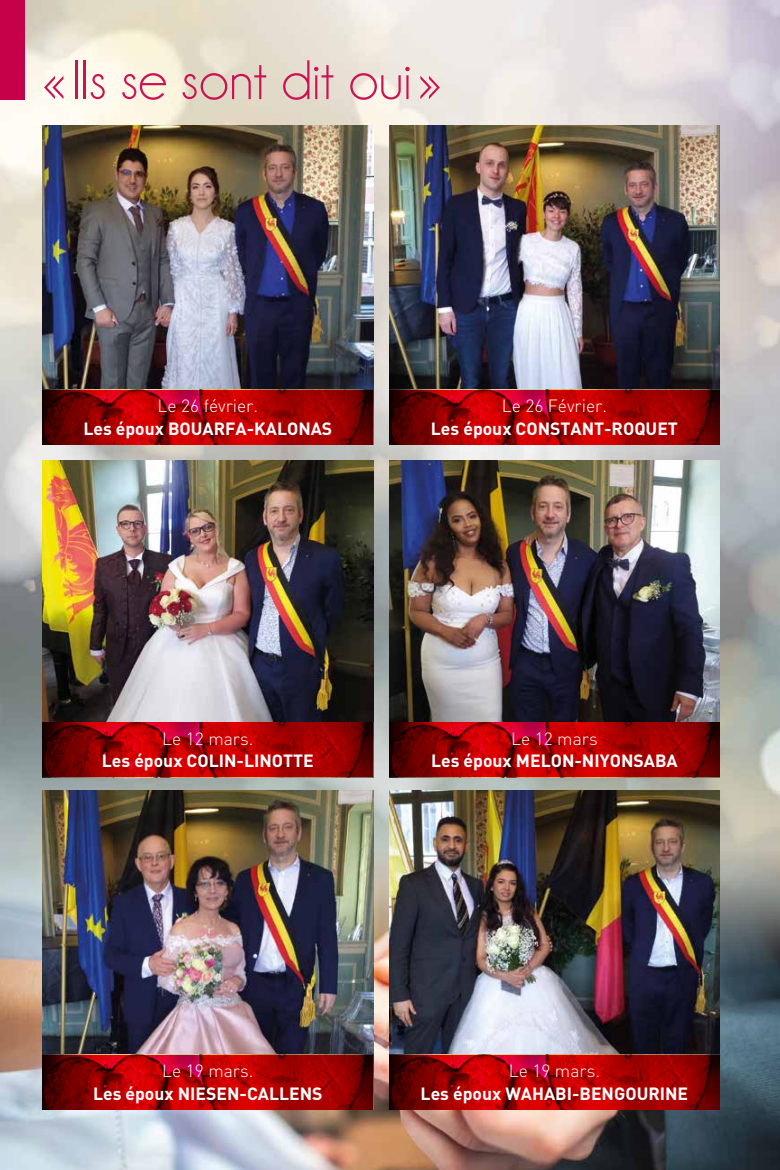
<style>
.page{position:relative;width:780px;height:1170px;background:#fff}
.page>*{position:absolute;margin:0;border:0;box-sizing:border-box;transform-origin:0 0}
.t1{font:56.25px "Champagne&Limousines";color:#cd1253}
.t2{font:700 17.5px "DIN";color:#fff}
.t3{font:300 17.5px "DIN";color:#fff}
</style>
<div class="page">
<img style="left:0;top:0;width:780px;height:849px">
<img style="left:0;top:849px;width:780px;height:320px">
<div style="left:0;top:0;width:25px;height:99px;background:#c6014a"></div>
<img style="left:43px;top:126px;width:330px;height:264px">
<svg style="left:43px;top:390px;width:330px;height:54px"></svg>
<img style="left:43px;top:460px;width:330px;height:262px">
<svg style="left:43px;top:722px;width:330px;height:55px"></svg>
<img style="left:43px;top:790px;width:330px;height:264px">
<svg style="left:43px;top:1054px;width:330px;height:55px"></svg>
<img style="left:389px;top:126px;width:330px;height:264px">
<svg style="left:389px;top:390px;width:330px;height:54px"></svg>
<img style="left:389px;top:460px;width:330px;height:262px">
<svg style="left:389px;top:722px;width:330px;height:55px"></svg>
<img style="left:389px;top:790px;width:330px;height:264px">
<svg style="left:389px;top:1054px;width:330px;height:55px"></svg>
<h1 class="t1" style="left:43px;top:52px;width:400px">«Ils se sont dit oui»</h1>
<p class="t3" style="left:158px;top:395px;width:102px">Le 26 février.</p>
<p class="t2" style="left:83px;top:417px;width:250px">Les époux BOUARFA-KALONAS</p>
<p class="t3" style="left:501px;top:395px;width:107px">Le 26 Février.</p>
<p class="t2" style="left:431px;top:417px;width:248px">Les époux CONSTANT-ROQUET</p>
<p class="t3" style="left:162px;top:727px;width:93px">Le 12 mars.</p>
<p class="t2" style="left:102px;top:749px;width:213px">Les époux COLIN-LINOTTE</p>
<p class="t3" style="left:511px;top:727px;width:88px">Le 12 mars</p>
<p class="t2" style="left:431px;top:749px;width:248px">Les époux MELON-NIYONSABA</p>
<p class="t3" style="left:162px;top:1059px;width:93px">Le 19 mars.</p>
<p class="t2" style="left:93px;top:1082px;width:231px">Les époux NIESEN-CALLENS</p>
<p class="t3" style="left:509px;top:1059px;width:93px">Le 19 mars.</p>
<p class="t2" style="left:420px;top:1082px;width:269px">Les époux WAHABI-BENGOURINE</p>
</div>
